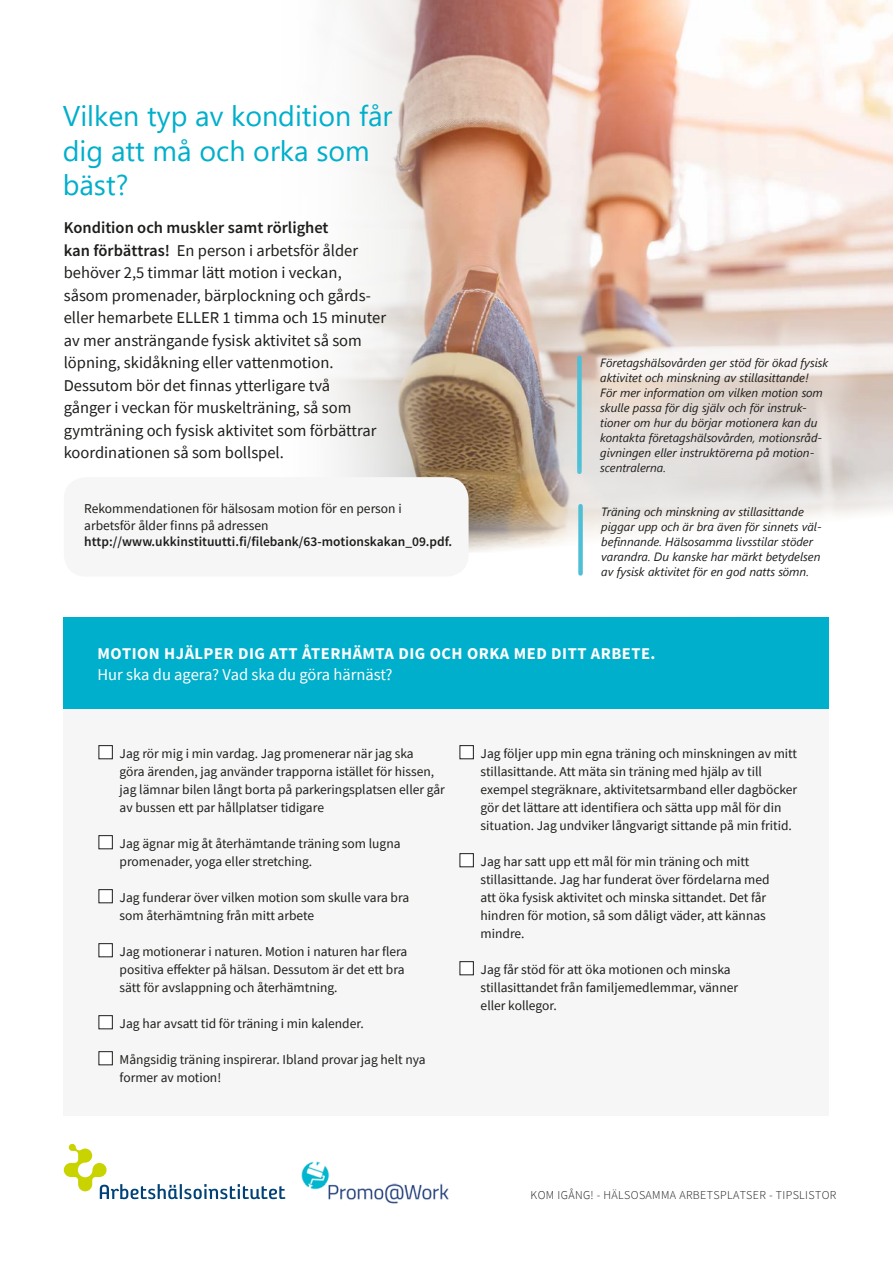
<style>
.page{position:relative;width:893px;height:1263px;background:#fff}
.page>*{position:absolute;margin:0;border:0;box-sizing:border-box;transform-origin:0 0}
.t1{font:28.5px/34.5px "Segoe UI";color:#00afcb}
.t2{font:16.5px/22.5px "Source Sans Pro";color:#1d1d1b}
.t3{font:700 16.5px "Source Sans Pro";letter-spacing:.03em;color:#fff}
.t4{font:16.5px "Source Sans Pro";color:#fff}
.t5{font:13.5px/18px "Source Sans Pro";color:#1d1d1b}
.t6{font:600 13.5px "Source Sans Pro";color:#1d1d1b}
.t7{font:italic 12px/15px "Segoe UI";color:#1d1d1b}
.t8{font:300 12px "Source Sans Pro";letter-spacing:.03em;color:#1d1d1b}
.s1{font-weight:600}
</style>
<div class="page">
<img style="left:324px;top:0;width:569px;height:552px">
<div style="left:64px;top:692px;width:765px;height:424px;background:#f6f6f6"></div>
<div style="left:64px;top:617px;width:765px;height:91px;background:#00afcb"></div>
<img style="left:301px;top:1161px;width:148px;height:43px">
<div style="left:99px;top:745px;width:14px;height:14px;background:#fff;border:1px solid #1d1d1b"></div>
<div style="left:99px;top:835px;width:14px;height:14px;background:#fff;border:1px solid #1d1d1b"></div>
<div style="left:99px;top:889px;width:14px;height:14px;background:#fff;border:1px solid #1d1d1b"></div>
<div style="left:99px;top:943px;width:14px;height:14px;background:#fff;border:1px solid #1d1d1b"></div>
<div style="left:99px;top:1015px;width:14px;height:14px;background:#fff;border:1px solid #1d1d1b"></div>
<div style="left:99px;top:1051px;width:14px;height:14px;background:#fff;border:1px solid #1d1d1b"></div>
<div style="left:460px;top:745px;width:14px;height:14px;background:#fff;border:1px solid #1d1d1b"></div>
<div style="left:460px;top:853px;width:14px;height:14px;background:#fff;border:1px solid #1d1d1b"></div>
<div style="left:460px;top:961px;width:14px;height:14px;background:#fff;border:1px solid #1d1d1b"></div>
<div style="left:64px;top:477px;width:405px;height:100px;background:#f6f6f6;border-radius:22px"></div>
<svg style="left:64px;top:1144px;width:221px;height:55px"></svg>
<div style="left:533px;top:312px;width:339px;height:206px;background:#fff;opacity:.35"></div>
<div style="left:577px;top:358px;width:5px;height:114px;background:#4fbfd6"></div>
<div style="left:534px;top:460px;width:330px;height:162px;background:#fff;opacity:.35"></div>
<div style="left:578px;top:506px;width:5px;height:67px;background:#4fbfd6"></div>
<h1 class="t1" style="left:63px;top:96px;width:331px">Vilken typ av kondition får dig att må och orka som bäst?</h1>
<p class="t2" style="left:64px;top:216px;width:324px"><span class="s1">Kondition och muskler samt rörlighet<br>kan förbättras!</span> En person i arbetsför ålder behöver 2,5 timmar lätt motion i veckan, såsom promenader, bärplockning och gårds&shy;eller hemarbete ELLER 1 timma och 15 minuter av mer ansträngande fysisk aktivitet så som löpning, skidåkning eller vattenmotion.<br>Dessutom bör det finnas ytterligare två<br>gånger i veckan för muskelträning, så som gymträning och fysisk aktivitet som förbättrar koordinationen så som bollspel.</p>
<p class="t5" style="left:84px;top:501px;width:319px;line-height:16.2px">Rekommendationen för hälsosam motion för en person i arbetsför ålder finns på adressen</p>
<p class="t6" style="left:84px;top:533px;width:369px">http://www.ukkinstituutti.fi/filebank/63-motionskakan_09.pdf.</p>
<p class="t7" style="left:600px;top:353px;width:230px">Företagshälsovården ger stöd för ökad fysisk aktivitet och minskning av stillasittande!<br>För mer information om vilken motion som skulle passa för dig själv och för instruk&shy;tioner om hur du börjar motionera kan du kontakta företagshälsovården, motionsråd&shy;givningen eller instruktörerna på motion&shy;scentralerna.</p>
<p class="t7" style="left:601px;top:502px;width:222px">Träning och minskning av stillasittande piggar upp och är bra även för sinnets väl&shy;befinnande. Hälsosamma livsstilar stöder varandra. Du kanske har märkt betydelsen av fysisk aktivitet för en god natts sömn.</p>
<p class="t3" style="left:98px;top:643px;width:559px">MOTION HJÄLPER DIG ATT ÅTERHÄMTA DIG OCH ORKA MED DITT ARBETE.</p>
<p class="t4" style="left:98px;top:664px;width:297px">Hur ska du agera? Vad ska du göra härnäst?</p>
<p class="t5" style="left:120px;top:744px;width:327px">Jag rör mig i min vardag. Jag promenerar när jag ska<br>göra ärenden, jag använder trapporna istället för hissen, jag lämnar bilen långt borta på parkeringsplatsen eller går av bussen ett par hållplatser tidigare</p>
<p class="t5" style="left:120px;top:834px;width:282px">Jag ägnar mig åt återhämtande träning som lugna promenader, yoga eller stretching.</p>
<p class="t5" style="left:120px;top:888px;width:291px">Jag funderar över vilken motion som skulle vara bra som återhämtning från mitt arbete</p>
<p class="t5" style="left:120px;top:942px;width:289px">Jag motionerar i naturen. Motion i naturen har flera positiva effekter på hälsan. Dessutom är det ett bra sätt för avslappning och återhämtning.</p>
<p class="t5" style="left:120px;top:1014px;width:246px">Jag har avsatt tid för träning i min kalender.</p>
<p class="t5" style="left:120px;top:1050px;width:307px">Mångsidig träning inspirerar. Ibland provar jag helt nya former av motion!</p>
<p class="t5" style="left:481px;top:744px;width:318px">Jag följer upp min egna träning och minskningen av mitt stillasittande. Att mäta sin träning med hjälp av till exempel stegräknare, aktivitetsarmband eller dagböcker gör det lättare att identifiera och sätta upp mål för din situation. Jag undviker långvarigt sittande på min fritid.</p>
<p class="t5" style="left:481px;top:852px;width:291px">Jag har satt upp ett mål för min träning och mitt stillasittande. Jag har funderat över fördelarna med att öka fysisk aktivitet och minska sittandet. Det får hindren för motion, så som dåligt väder, att kännas mindre.</p>
<p class="t5" style="left:481px;top:960px;width:259px">Jag får stöd för att öka motionen och minska stillasittandet från familjemedlemmar, vänner eller kollegor.</p>
<p class="t8" style="left:531px;top:1187px;width:307px">KOM IGÅNG! - HÄLSOSAMMA ARBETSPLATSER - TIPSLISTOR</p>
</div>
